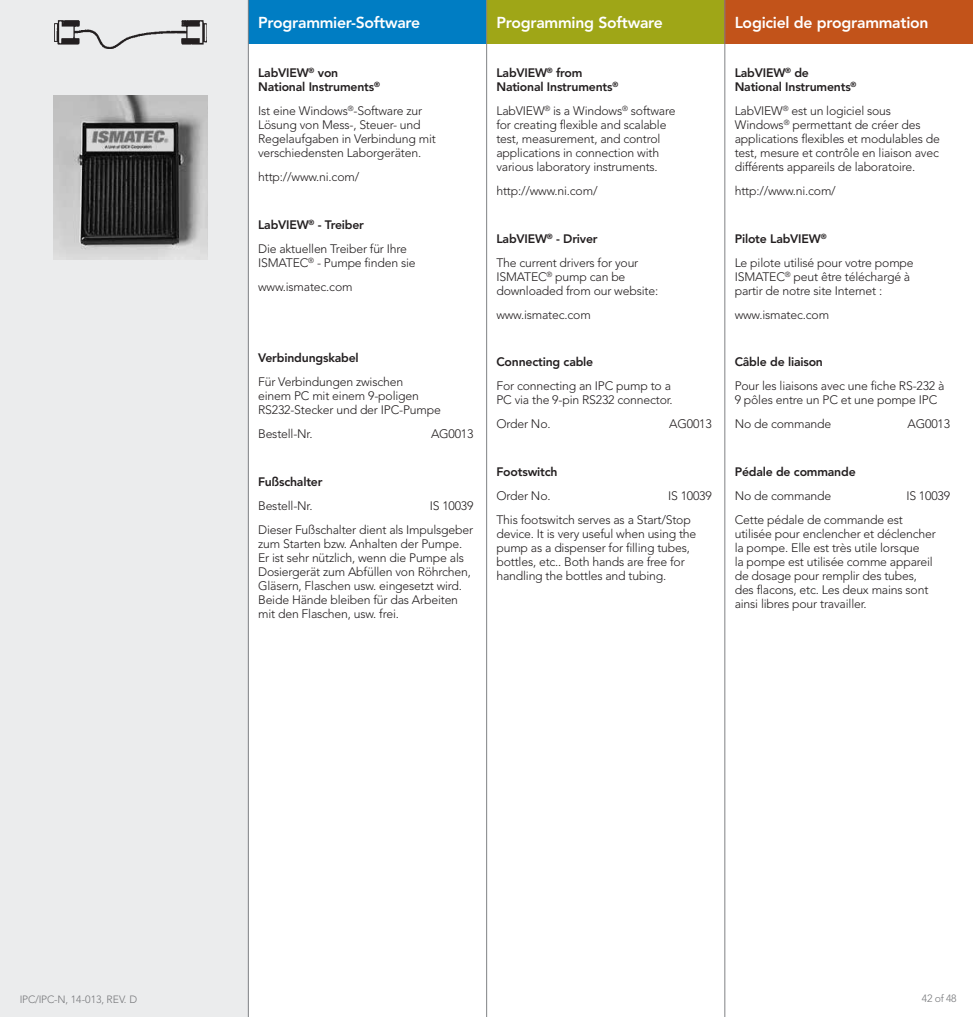
<style>
.page{position:relative;width:973px;height:1017px;background:#fff}
.page>*{position:absolute;margin:0;border:0;box-sizing:border-box;transform-origin:0 0}
.t1{font:800 15.75px "Avenir";letter-spacing:-.015em;color:#fff}
.t2{font:300 12.25px/14px "Avenir";letter-spacing:-.015em;color:#231f20}
.t3{font:800 12.25px/14px "Avenir";letter-spacing:-.015em;color:#231f20}
.t4{font:300 10.5px "Avenir";color:#77787b}
.t5{font:300 10.5px "Avenir";letter-spacing:-.025em;color:#77787b}
.s1{font-weight:800}
</style>
<div class="page">
<div style="left:0;top:0;width:248px;height:1017px;background:#ebeced"></div>
<div style="left:248px;top:0;width:238px;height:43px;background:#007dc3"></div>
<div style="left:486px;top:0;width:238px;height:43px;background:#9fa617"></div>
<div style="left:724px;top:0;width:248px;height:43px;background:#c2531a"></div>
<hr style="left:486px;top:0;width:1px;height:1017px;background:#808285">
<hr style="left:724px;top:0;width:1px;height:1017px;background:#808285">
<hr style="left:248px;top:0;width:1px;height:1017px;background:#808285">
<img style="left:54px;top:96px;width:153px;height:164px">
<img style="left:54px;top:20px;width:153px;height:28px">
<p class="t1" style="left:258px;top:13px;width:164px">Programmier-Software</p>
<p class="t1" style="left:496px;top:13px;width:168px">Programming Software</p>
<p class="t1" style="left:734px;top:13px;width:195px">Logiciel de programmation</p>
<p class="t3" style="left:258px;top:66px;width:123px">LabVIEW<sup>®</sup> von<br>National Instruments<sup>®</sup></p>
<p class="t2" style="left:258px;top:104px;width:179px">Ist eine Windows<sup>®</sup>-Software zur<br>Lösung von Mess-, Steuer- und<br>Regelaufgaben in Verbindung mit verschiedensten Laborgeräten.</p>
<p class="t2" style="left:258px;top:170px;width:103px">http://www.ni.com/</p>
<p class="t2" style="left:258px;top:213px;width:150px;line-height:24px"><span class="s1">LabVIEW</span><sup>®</sup> <span class="s1">- Treiber<br></span>Die aktuellen Treiber für Ihre</p>
<p class="t2" style="left:258px;top:250px;width:159px;line-height:24px">ISMATEC<sup>®</sup> - Pumpe finden sie www.ismatec.com</p>
<p class="t3" style="left:258px;top:351px;width:102px">Verbindungskabel</p>
<p class="t2" style="left:258px;top:375px;width:184px">Für Verbindungen zwischen<br>einem PC mit einem 9-poligen<br>RS232-Stecker und der IPC-Pumpe</p>
<p class="t2" style="left:258px;top:427px;width:56px">Bestell-Nr.</p>
<p class="t2" style="left:431px;top:427px;width:44px">AG0013</p>
<p class="t3" style="left:258px;top:475px;width:66px">Fußschalter</p>
<p class="t2" style="left:258px;top:499px;width:56px">Bestell-Nr.</p>
<p class="t2" style="left:258px;top:494px;width:217px;line-height:24px;text-align:right">IS 10039<br>Dieser Fußschalter dient als Impulsgeber</p>
<p class="t2" style="left:258px;top:537px;width:214px">zum Starten bzw. Anhalten der Pumpe.<br>Er ist sehr nützlich, wenn die Pumpe als Dosiergerät zum Abfüllen von Röhrchen, Gläsern, Flaschen usw. eingesetzt wird.<br>Beide Hände bleiben für das Arbeiten mit den Flaschen, usw. frei.</p>
<p class="t3" style="left:496px;top:66px;width:123px">LabVIEW<sup>®</sup> from<br>National Instruments<sup>®</sup></p>
<p class="t2" style="left:496px;top:104px;width:180px">LabVIEW<sup>®</sup> is a Windows<sup>®</sup> software for creating flexible and scalable test, measurement, and control applications in connection with various laboratory instruments.</p>
<p class="t2" style="left:496px;top:184px;width:103px">http://www.ni.com/</p>
<p class="t2" style="left:496px;top:227px;width:143px;line-height:24px"><span class="s1">LabVIEW</span><sup>®</sup> <span class="s1">- Driver<br></span>The current drivers for your</p>
<p class="t2" style="left:496px;top:269px;width:163px">ISMATEC<sup>®</sup> pump can be downloaded from our website:</p>
<p class="t2" style="left:496px;top:307px;width:96px">www.ismatec.com</p>
<p class="t3" style="left:496px;top:355px;width:98px">Connecting cable</p>
<p class="t2" style="left:496px;top:379px;width:178px">For connecting an IPC pump to a<br>PC via the 9-pin RS232 connector.</p>
<p class="t2" style="left:496px;top:417px;width:56px">Order No.</p>
<p class="t2" style="left:669px;top:417px;width:44px">AG0013</p>
<p class="t3" style="left:496px;top:465px;width:63px">Footswitch</p>
<p class="t2" style="left:496px;top:489px;width:56px">Order No.</p>
<p class="t2" style="left:496px;top:484px;width:217px;line-height:24px;text-indent:172px">IS 10039<br>This footswitch serves as a Start/Stop</p>
<p class="t2" style="left:496px;top:527px;width:201px">device. It is very useful when using the pump as a dispenser for filling tubes, bottles, etc.. Both hands are free for handling the bottles and tubing.</p>
<p class="t3" style="left:734px;top:66px;width:123px">LabVIEW<sup>®</sup> de<br>National Instruments<sup>®</sup></p>
<p class="t2" style="left:734px;top:104px;width:207px">LabVIEW<sup>®</sup> est un logiciel sous Windows<sup>®</sup> permettant de créer des applications flexibles et modulables de test, mesure et contrôle en liaison avec différents appareils de laboratoire.</p>
<p class="t2" style="left:734px;top:184px;width:103px">http://www.ni.com/</p>
<p class="t2" style="left:734px;top:227px;width:180px;line-height:24px"><span class="s1">Pilote LabVIEW</span><sup>®<br></sup>Le pilote utilisé pour votre pompe</p>
<p class="t2" style="left:734px;top:269px;width:177px">ISMATEC<sup>®</sup> peut être téléchargé à partir de notre site Internet :</p>
<p class="t2" style="left:734px;top:307px;width:96px">www.ismatec.com</p>
<p class="t3" style="left:734px;top:355px;width:90px">Câble de liaison</p>
<p class="t2" style="left:734px;top:379px;width:211px">Pour les liaisons avec une fiche RS-232 à<br>9 pôles entre un PC et une pompe IPC</p>
<p class="t2" style="left:734px;top:417px;width:98px">No de commande</p>
<p class="t2" style="left:907px;top:417px;width:44px">AG0013</p>
<p class="t3" style="left:734px;top:465px;width:122px">Pédale de commande</p>
<p class="t2" style="left:734px;top:489px;width:98px">No de commande</p>
<p class="t2" style="left:906px;top:489px;width:45px">IS 10039</p>
<p class="t2" style="left:734px;top:513px;width:203px">Cette pédale de commande est utilisée pour enclencher et déclencher la pompe. Elle est très utile lorsque<br>la pompe est utilisée comme appareil de dosage pour remplir des tubes, des flacons, etc. Les deux mains sont ainsi libres pour travailler.</p>
<p class="t4" style="left:20px;top:993px;width:119px">IPC/IPC-N, 14-013, REV. D</p>
<p class="t5" style="left:921px;top:993px;width:36px">42 of 48</p>
</div>
